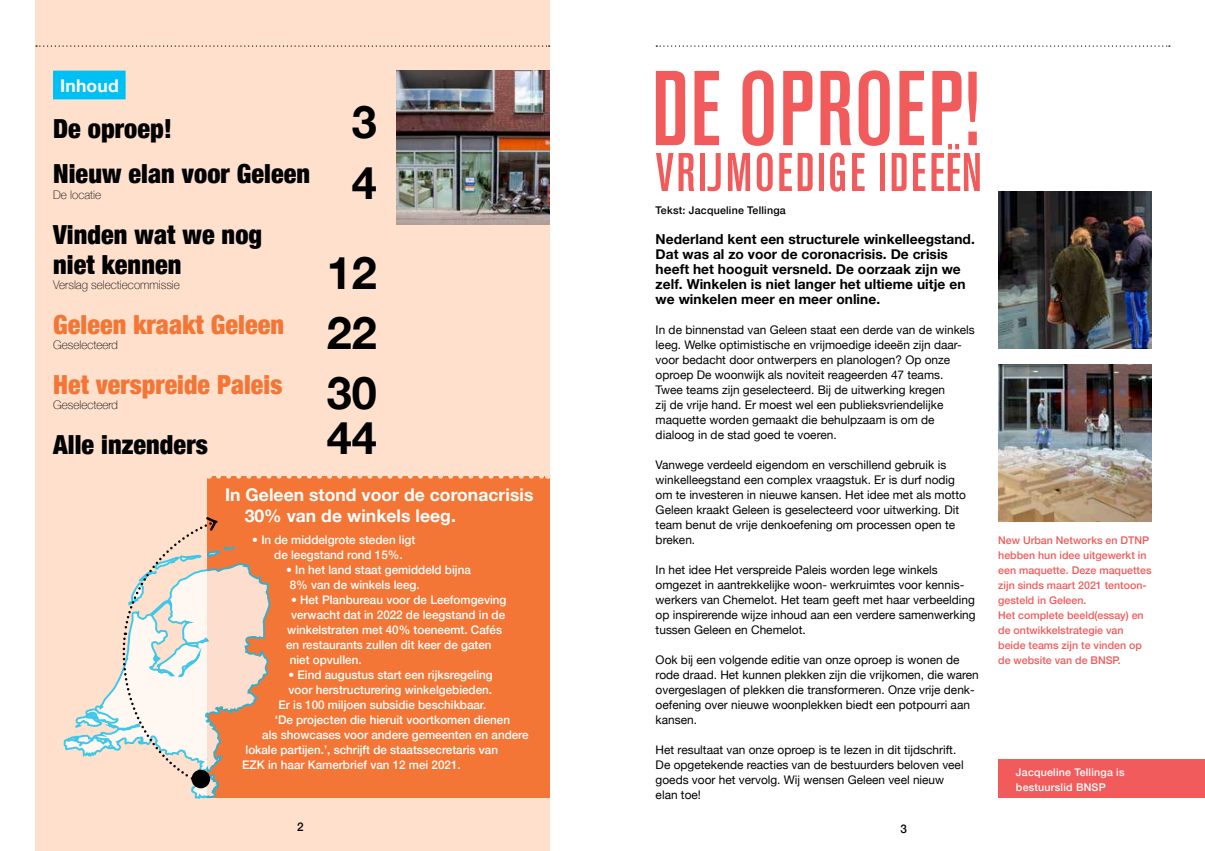
<style>
.page{position:relative;width:1205px;height:851px;background:#fff}
.page>*{position:absolute;margin:0;border:0;box-sizing:border-box;transform-origin:0 0}
.t1{font:500 condensed 105px "Akzidenz Grotesk BE";letter-spacing:.01em;color:#f15b5b}
.t2{font:500 condensed 53.75px "Akzidenz Grotesk BE";letter-spacing:.04em;color:#f15b5b}
.t3{font:700 45px "Helvetica Neue";letter-spacing:.005em;color:#000}
.t4{font:900 condensed 26.25px/30px "Helvetica Neue";letter-spacing:.005em;color:#000}
.t5{font:900 condensed 26.25px "Helvetica Neue";letter-spacing:.005em;color:#f47636}
.t6{font:700 17.5px/21.2px "Helvetica Neue";letter-spacing:.005em;color:#fff}
.t7{font:700 13.75px/15px "Helvetica Neue";letter-spacing:.005em;color:#000}
.t8{font:11.88px/15px "Helvetica Neue";color:#000}
.t9{font:500 11.88px/15px "Helvetica Neue";color:#fff}
.t10{font:100 11.88px "Helvetica Neue";color:#000}
.t11{font:500 11.88px "Helvetica Neue";color:#000}
.t12{font:500 10.62px/15px "Helvetica Neue";color:#f15b5b}
.t13{font:500 10.62px/15px "Helvetica Neue";letter-spacing:.02em;color:#fff}
.t14{font:500 10.62px "Helvetica Neue";letter-spacing:.02em;color:#000}
</style>
<div class="page">
<div style="left:35px;top:0;width:515px;height:850px;background:#fee0cc"></div>
<img style="left:998px;top:191px;width:154px;height:157px">
<img style="left:998px;top:364px;width:154px;height:157px">
<div style="left:998px;top:759px;width:207px;height:38px;background:#f15b5b"></div>
<div style="left:207px;top:476px;width:343px;height:321px;background:#f47636"></div>
<div style="left:53px;top:71px;width:73px;height:28px;background:#00c0f3"></div>
<img style="left:396px;top:71px;width:154px;height:153px">
<svg style="left:191px;top:563px;width:81px;height:236px"></svg>
<svg style="left:218px;top:476px;width:330px;height:2px"></svg>
<svg style="left:63px;top:517px;width:173px;height:263px"></svg>
<div style="left:191px;top:769px;width:19px;height:19px;background:#000;border-radius:50%"></div>
<svg style="left:656px;top:45px;width:514px;height:2px"></svg>
<svg style="left:36px;top:45px;width:514px;height:2px"></svg>
<h3 class="t6" style="left:60px;top:75px;width:60px">Inhoud</h3>
<h3 class="t4" style="left:53px;top:113px;width:120px">De oproep!</h3>
<h3 class="t4" style="left:53px;top:158px;width:258px">Nieuw elan voor Geleen</h3>
<p class="t10" style="left:53px;top:185px;width:50px">De locatie</p>
<h3 class="t4" style="left:53px;top:218px;width:211px">Vinden wat we nog niet kennen</h3>
<p class="t10" style="left:53px;top:275px;width:128px">Verslag selectiecommissie</p>
<h3 class="t5" style="left:53px;top:302px;width:232px">Geleen kraakt Geleen</h3>
<p class="t10" style="left:53px;top:335px;width:66px">Geselecteerd</p>
<h3 class="t5" style="left:53px;top:362px;width:231px">Het verspreide Paleis</h3>
<p class="t10" style="left:53px;top:395px;width:66px">Geselecteerd</p>
<h3 class="t4" style="left:53px;top:428px;width:156px">Alle inzenders</h3>
<h3 class="t3" style="left:352px;top:87px;width:27px">3</h3>
<h3 class="t3" style="left:352px;top:147px;width:27px">4</h3>
<h3 class="t3" style="left:327px;top:237px;width:52px">12</h3>
<h3 class="t3" style="left:327px;top:297px;width:52px">22</h3>
<h3 class="t3" style="left:327px;top:357px;width:52px">30</h3>
<h3 class="t3" style="left:327px;top:402px;width:52px">44</h3>
<h3 class="t6" style="left:245px;top:484px;width:290px;text-indent:-20px">In Geleen stond voor de coronacrisis<br>30% van de winkels leeg.</h3>
<p class="t9" style="left:274px;top:531px;width:142px;text-indent:-22px">• In de middelgrote steden ligt de leegstand rond 15%.</p>
<p class="t9" style="left:290px;top:561px;width:182px;text-indent:-4px">• In het land staat gemiddeld bijna<br>8% van de winkels leeg.</p>
<p class="t9" style="left:291px;top:591px;width:217px">• Het Planbureau voor de Leefomgeving</p>
<p class="t9" style="left:291px;top:606px;width:216px">verwacht dat in 2022 de leegstand in de</p>
<p class="t9" style="left:287px;top:621px;width:216px">winkelstraten met 40% toeneemt. Cafés</p>
<p class="t9" style="left:286px;top:636px;width:207px">en restaurants zullen dit keer de gaten</p>
<p class="t9" style="left:290px;top:651px;width:73px">niet opvullen.</p>
<p class="t9" style="left:288px;top:666px;width:206px">• Eind augustus start een rijksregeling</p>
<p class="t9" style="left:288px;top:681px;width:205px">voor herstructurering winkelgebieden.</p>
<p class="t9" style="left:278px;top:696px;width:209px">Er is 100 miljoen subsidie beschikbaar.</p>
<p class="t9" style="left:275px;top:711px;width:237px">‘De projecten die hieruit voortkomen dienen</p>
<p class="t9" style="left:262px;top:726px;width:268px">als showcases voor andere gemeenten en andere</p>
<p class="t9" style="left:245px;top:741px;width:254px">lokale partijen.’, schrijft de staatssecretaris van</p>
<p class="t9" style="left:242px;top:756px;width:220px">EZK in haar Kamerbrief van 12 mei 2021.</p>
<h1 class="t1" style="left:652px;top:51px;width:330px">DE OPROEP!</h1>
<h2 class="t2" style="left:656px;top:143px;width:328px">VRIJMOEDIGE IDEEËN</h2>
<p class="t14" style="left:656px;top:201px;width:132px">Tekst: Jacqueline Tellinga</p>
<p class="t7" style="left:656px;top:231px;width:321px">Nederland kent een structurele winkelleegstand.<br>Dat was al zo voor de coronacrisis. De crisis heeft het hooguit versneld. De oorzaak zijn we zelf. Winkelen is niet langer het ultieme uitje en we winkelen meer en meer online.</p>
<p class="t8" style="left:656px;top:322px;width:321px">In de binnenstad van Geleen staat een derde van de winkels leeg. Welke optimistische en vrijmoedige ideeën zijn daar&shy;voor bedacht door ontwerpers en planologen? Op onze oproep De woonwijk als noviteit reageerden 47 teams.<br>Twee teams zijn geselecteerd. Bij de uitwerking kregen<br>zij de vrije hand. Er moest wel een publieksvriendelijke maquette worden gemaakt die behulpzaam is om de dialoog in de stad goed te voeren.</p>
<p class="t8" style="left:656px;top:457px;width:312px">Vanwege verdeeld eigendom en verschillend gebruik is winkelleegstand een complex vraagstuk. Er is durf nodig om te investeren in nieuwe kansen. Het idee met als motto Geleen kraakt Geleen is geselecteerd voor uitwerking. Dit team benut de vrije denkoefening om processen open te breken.</p>
<p class="t8" style="left:656px;top:562px;width:322px">In het idee Het verspreide Paleis worden lege winkels omgezet in aantrekkelijke woon- werkruimtes voor kennis&shy;werkers van Chemelot. Het team geeft met haar verbeelding op inspirerende wijze inhoud aan een verdere samenwerking tussen Geleen en Chemelot.</p>
<p class="t8" style="left:656px;top:652px;width:325px">Ook bij een volgende editie van onze oproep is wonen de rode draad. Het kunnen plekken zijn die vrijkomen, die waren overgeslagen of plekken die transformeren. Onze vrije denk&shy;oefening over nieuwe woonplekken biedt een potpourri aan kansen.</p>
<p class="t8" style="left:656px;top:742px;width:309px">Het resultaat van onze oproep is te lezen in dit tijdschrift.<br>De opgetekende reacties van de bestuurders beloven veel goeds voor het vervolg. Wij wensen Geleen veel nieuw elan toe!</p>
<p class="t11" style="left:297px;top:817px;width:8px">2</p>
<p class="t11" style="left:900px;top:819px;width:8px">3</p>
<p class="t12" style="left:998px;top:531px;width:155px">New Urban Networks en DTNP hebben hun idee uitgewerkt in een maquette. Deze maquettes zijn sinds maart 2021 tentoon&shy;gesteld in Geleen.<br>Het complete beeld(essay) en de ontwikkelstrategie van beide teams zijn te vinden op de website van de BNSP.</p>
<p class="t13" style="left:1016px;top:764px;width:110px">Jacqueline Tellinga is bestuurslid BNSP</p>
</div>
